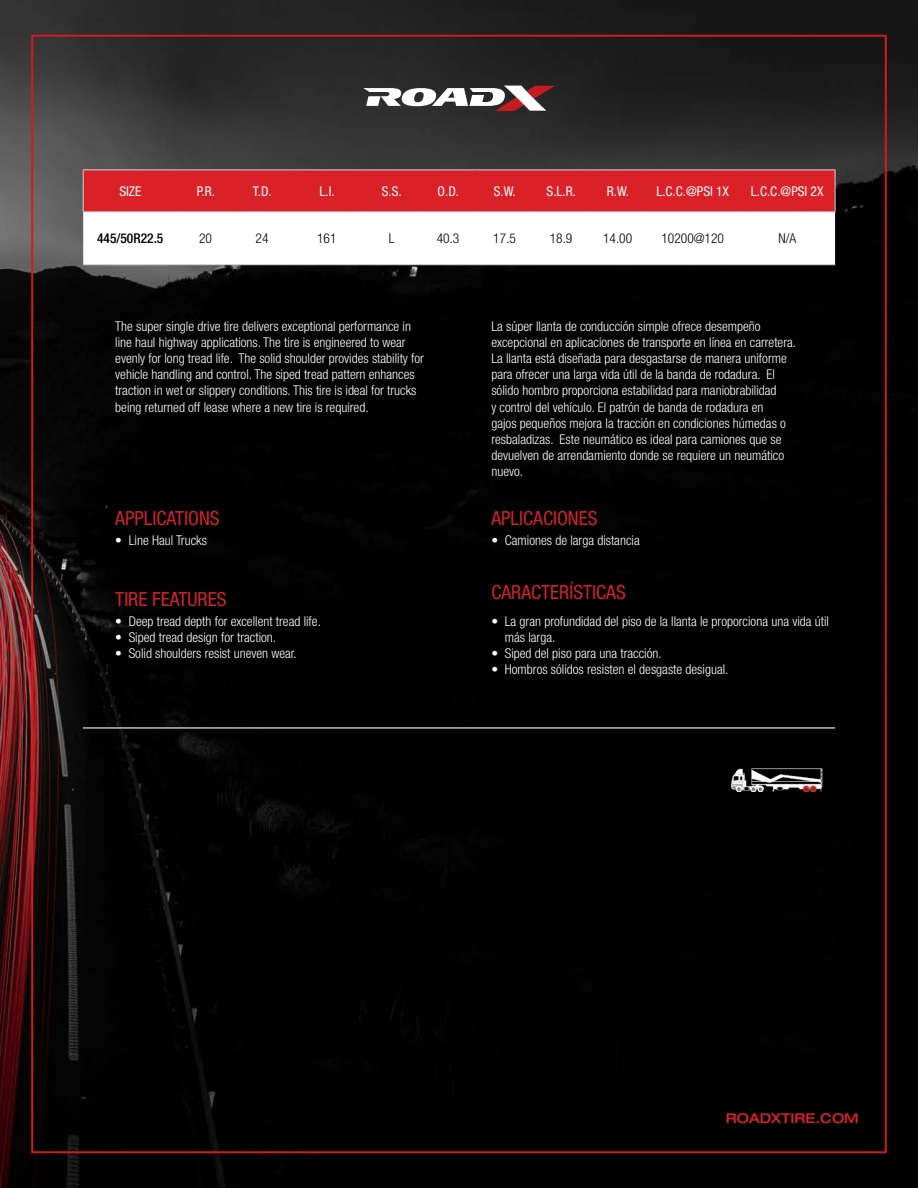
<style>
.page{position:relative;width:918px;height:1188px;background:#fff}
.page>*{position:absolute;margin:0;border:0;box-sizing:border-box;transform-origin:0 0}
.t1{font:condensed 19.5px "Helvetica Neue LT Std";color:#d2232a}
.t2{font:300 condensed 13.5px/16.2px "Helvetica Neue LT Std";color:#fff}
.t3{font:condensed 13.5px "Helvetica Neue LT Std";color:#fff}
.t4{font:300 condensed 13.5px "Helvetica Neue LT Std";color:#000}
.t5{font:500 expanded 13.5px "Helvetica Neue LT Std";color:#da2128}
.t6{font:500 condensed 13.5px "Helvetica Neue LT Std";color:#000}
</style>
<div class="page">
<img style="left:0;top:0;width:918px;height:1188px">
<svg style="left:363px;top:86px;width:192px;height:25px"></svg>
<svg style="left:83px;top:171px;width:752px;height:93px"></svg>
<hr style="left:83px;top:264px;width:94px;height:1px;background:#d1d3d4">
<hr style="left:177px;top:264px;width:57px;height:1px;background:#d1d3d4">
<hr style="left:234px;top:264px;width:56px;height:1px;background:#d1d3d4">
<hr style="left:290px;top:264px;width:73px;height:1px;background:#d1d3d4">
<hr style="left:363px;top:264px;width:57px;height:1px;background:#d1d3d4">
<hr style="left:420px;top:264px;width:56px;height:1px;background:#d1d3d4">
<hr style="left:476px;top:264px;width:57px;height:1px;background:#d1d3d4">
<hr style="left:533px;top:264px;width:56px;height:1px;background:#d1d3d4">
<hr style="left:589px;top:264px;width:57px;height:1px;background:#d1d3d4">
<hr style="left:646px;top:264px;width:94px;height:1px;background:#d1d3d4">
<hr style="left:740px;top:264px;width:95px;height:1px;background:#d1d3d4">
<hr style="left:83px;top:170px;width:94px;height:1px;background:#d1d3d4">
<hr style="left:177px;top:170px;width:57px;height:1px;background:#d1d3d4">
<hr style="left:290px;top:170px;width:73px;height:1px;background:#d1d3d4">
<hr style="left:363px;top:170px;width:57px;height:1px;background:#d1d3d4">
<hr style="left:420px;top:170px;width:56px;height:1px;background:#d1d3d4">
<hr style="left:476px;top:170px;width:57px;height:1px;background:#d1d3d4">
<hr style="left:533px;top:170px;width:56px;height:1px;background:#d1d3d4">
<hr style="left:589px;top:170px;width:57px;height:1px;background:#d1d3d4">
<hr style="left:646px;top:170px;width:94px;height:1px;background:#d1d3d4">
<hr style="left:740px;top:170px;width:95px;height:1px;background:#d1d3d4">
<hr style="left:83px;top:212px;width:94px;height:1px;background:#d1d3d4">
<hr style="left:177px;top:212px;width:57px;height:1px;background:#d1d3d4">
<hr style="left:290px;top:212px;width:73px;height:1px;background:#d1d3d4">
<hr style="left:363px;top:212px;width:57px;height:1px;background:#d1d3d4">
<hr style="left:420px;top:212px;width:56px;height:1px;background:#d1d3d4">
<hr style="left:476px;top:212px;width:57px;height:1px;background:#d1d3d4">
<hr style="left:533px;top:212px;width:56px;height:1px;background:#d1d3d4">
<hr style="left:589px;top:212px;width:57px;height:1px;background:#d1d3d4">
<hr style="left:646px;top:212px;width:94px;height:1px;background:#d1d3d4">
<hr style="left:740px;top:212px;width:95px;height:1px;background:#d1d3d4">
<hr style="left:234px;top:170px;width:56px;height:1px;background:#d1d3d4">
<hr style="left:234px;top:212px;width:56px;height:1px;background:#d1d3d4">
<hr style="left:83px;top:170px;width:1px;height:42px;background:#d1d3d4">
<hr style="left:835px;top:170px;width:1px;height:42px;background:#d1d3d4">
<hr style="left:83px;top:727px;width:376px;height:2px;background:#bcbec0">
<hr style="left:459px;top:727px;width:376px;height:2px;background:#bcbec0">
<div style="left:89px;top:701px;width:221px;height:21px;border:2px solid #000"></div>
<img style="left:729px;top:762px;width:100px;height:29px">
<p class="t3" style="left:119px;top:183px;width:24px">SIZE</p>
<p class="t3" style="left:197px;top:183px;width:20px">P.R.</p>
<p class="t3" style="left:253px;top:183px;width:20px">T.D.</p>
<p class="t3" style="left:319px;top:183px;width:17px">L.I.</p>
<p class="t3" style="left:382px;top:183px;width:21px">S.S.</p>
<p class="t3" style="left:438px;top:183px;width:23px">O.D.</p>
<p class="t3" style="left:494px;top:183px;width:23px">S.W.</p>
<p class="t3" style="left:547px;top:183px;width:31px">S.L.R.</p>
<p class="t3" style="left:607px;top:183px;width:24px">R.W.</p>
<p class="t3" style="left:656px;top:183px;width:74px">L.C.C.@PSI 1X</p>
<p class="t3" style="left:751px;top:183px;width:74px">L.C.C.@PSI 2X</p>
<p class="t6" style="left:97px;top:230px;width:68px">445/50R22.5</p>
<p class="t4" style="left:199px;top:231px;width:14px">20</p>
<p class="t4" style="left:256px;top:231px;width:14px">24</p>
<p class="t4" style="left:317px;top:231px;width:21px">161</p>
<p class="t4" style="left:389px;top:231px;width:7px">L</p>
<p class="t4" style="left:437px;top:231px;width:24px">40.3</p>
<p class="t4" style="left:493px;top:231px;width:24px">17.5</p>
<p class="t4" style="left:550px;top:231px;width:24px">18.9</p>
<p class="t4" style="left:603px;top:231px;width:31px">14.00</p>
<p class="t4" style="left:661px;top:231px;width:64px">10200@120</p>
<p class="t4" style="left:778px;top:231px;width:19px">N/A</p>
<p class="t2" style="left:115px;top:318px;width:310px">The super single drive tire delivers exceptional performance in line haul highway applications. The tire is engineered to wear evenly for long tread life. The solid shoulder provides stability for vehicle handling and control. The siped tread pattern enhances traction in wet or slippery conditions. This tire is ideal for trucks being returned off lease where a new tire is required.</p>
<p class="t2" style="left:491px;top:318px;width:306px">La súper llanta de conducción simple ofrece desempeño excepcional en aplicaciones de transporte en línea en carretera.<br>La llanta está diseñada para desgastarse de manera uniforme para ofrecer una larga vida útil de la banda de rodadura. El sólido hombro proporciona estabilidad para maniobrabilidad<br>y control del vehículo. El patrón de banda de rodadura en<br>gajos pequeños mejora la tracción en condiciones húmedas o resbaladizas. Este neumático es ideal para camiones que se devuelven de arrendamiento donde se requiere un neumático nuevo.</p>
<h1 class="t1" style="left:115px;top:507px;width:106px">APPLICATIONS</h1>
<h1 class="t1" style="left:491px;top:507px;width:108px">APLICACIONES</h1>
<p class="t2" style="left:115px;top:532px;width:93px">• Line Haul Trucks</p>
<p class="t2" style="left:491px;top:532px;width:150px">• Camiones de larga distancia</p>
<h1 class="t1" style="left:115px;top:588px;width:113px">TIRE FEATURES</h1>
<h1 class="t1" style="left:491px;top:581px;width:136px">CARACTERÍSTICAS</h1>
<p class="t2" style="left:115px;top:613px;width:207px">• Deep tread depth for excellent tread life.</p>
<p class="t2" style="left:115px;top:629px;width:162px">• Siped tread design for traction.</p>
<p class="t2" style="left:115px;top:645px;width:183px">• Solid shoulders resist uneven wear.</p>
<p class="t2" style="left:505px;top:613px;width:326px;text-indent:-14px">• La gran profundidad del piso de la llanta le proporciona una vida útil más larga.</p>
<p class="t2" style="left:491px;top:645px;width:172px">• Siped del piso para una tracción.</p>
<p class="t2" style="left:491px;top:661px;width:239px">• Hombros sólidos resisten el desgaste desigual.</p>
<p class="t5" style="left:726px;top:1110px;width:134px">ROADXTIRE.COM</p>
</div>
